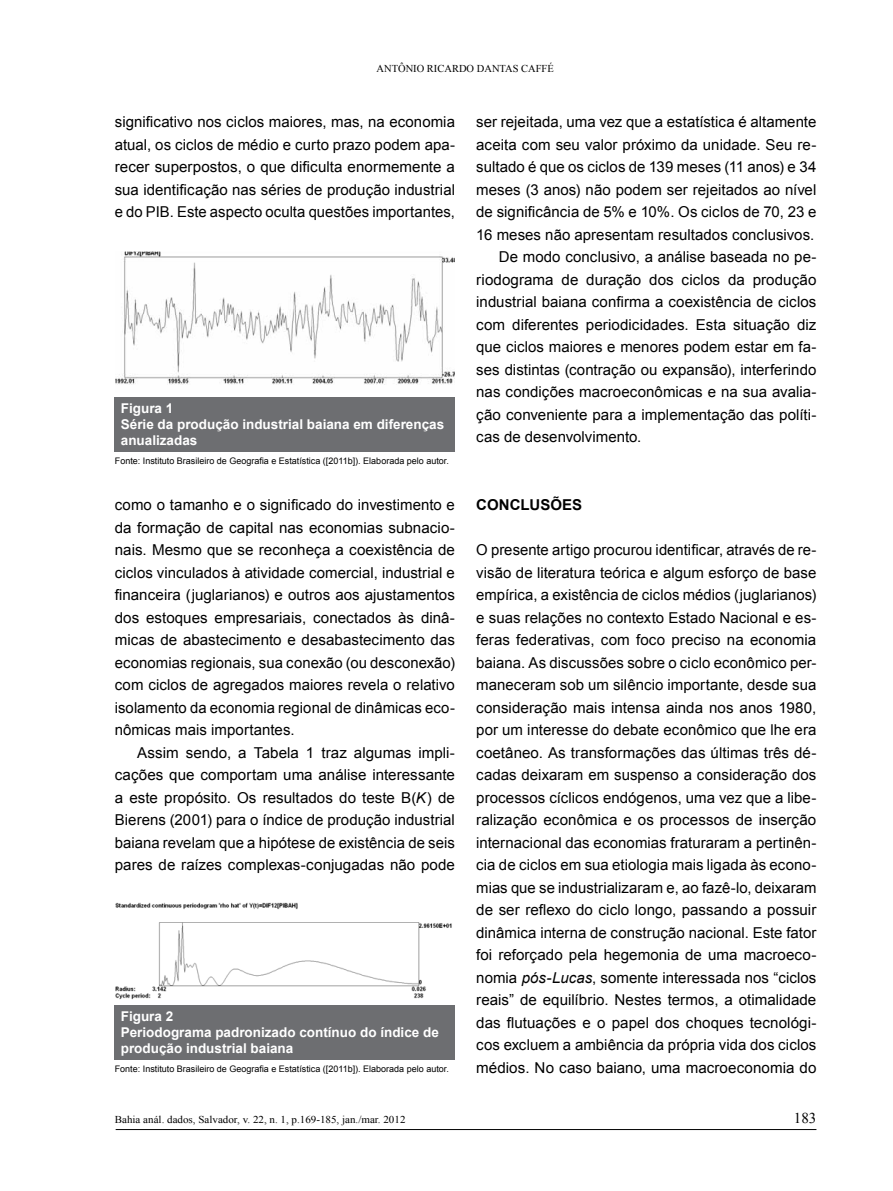
<style>
.page{position:relative;width:893px;height:1191px;background:#fff}
.page>*{position:absolute;margin:0;border:0;box-sizing:border-box;transform-origin:0 0}
.t1{font:15px/22.5px "Arial";letter-spacing:.005em;color:#000;text-align:justify}
.t2{font:700 15px "Arial";letter-spacing:-.005em;color:#000}
.t3{font:15px "Times New Roman";color:#000}
.t4{font:700 13.5px/16.2px "Arial";color:#fff}
.t5{font:10.5px "Times New Roman";color:#000;scale:1.05 1}
.t6{font:10.5px "Times New Roman";color:#000}
.t7{font:9px "Arial";color:#000}
.s1{font-style:italic}
</style>
<div class="page">
<hr style="left:116px;top:1129px;width:700px;height:1px;background:#000">
<div style="left:115px;top:397px;width:340px;height:54px;background:#6d6e71"></div>
<hr style="left:115px;top:451px;width:340px;height:1px;background:#6d6e71">
<img style="left:116px;top:251px;width:338px;height:134px">
<div style="left:115px;top:1005px;width:340px;height:54px;background:#6d6e71"></div>
<img style="left:115px;top:902px;width:337px;height:98px">
<p class="t6" style="left:376px;top:61px;width:179px">Antônio Ricardo Dantas Caffé</p>
<p class="t1" style="left:115px;top:111px;width:342px">significativo nos ciclos maiores, mas, na economia atual, os ciclos de médio e curto prazo podem apa&shy;recer superpostos, o que dificulta enormemente a sua identificação nas séries de produção industrial e do PIB. Este aspecto oculta questões importantes,</p>
<p class="t4" style="left:121px;top:400px;width:325px">Figura 1<br>Série da produção industrial baiana em diferenças anualizadas</p>
<p class="t7" style="left:115px;top:455px;width:336px">Fonte: Instituto Brasileiro de Geografia e Estatística ([2011b]). Elaborada pelo autor.</p>
<p class="t1" style="left:115px;top:493px;width:342px">como o tamanho e o significado do investimento e da formação de capital nas economias subnacio&shy;nais. Mesmo que se reconheça a coexistência de ciclos vinculados à atividade comercial, industrial e financeira (juglarianos) e outros aos ajustamentos dos estoques empresariais, conectados às dinâ&shy;micas de abastecimento e desabastecimento das economias regionais, sua conexão (ou desconexão) com ciclos de agregados maiores revela o relativo isolamento da economia regional de dinâmicas eco&shy;nômicas mais importantes.</p>
<p class="t1" style="left:115px;top:741px;width:342px;text-indent:23px">Assim sendo, a Tabela 1 traz algumas impli&shy;cações que comportam uma análise interessante a este propósito. Os resultados do teste B(<span class="s1">K</span>) de Bierens (2001) para o índice de produção industrial baiana revelam que a hipótese de existência de seis pares de raízes complexas-conjugadas não pode</p>
<p class="t4" style="left:121px;top:1008px;width:320px">Figura 2<br>Periodograma padronizado contínuo do índice de produção industrial baiana</p>
<p class="t7" style="left:115px;top:1062px;width:336px">Fonte: Instituto Brasileiro de Geografia e Estatística ([2011b]). Elaborada pelo autor.</p>
<p class="t1" style="left:476px;top:111px;width:342px">ser rejeitada, uma vez que a estatística é altamente</p>
<p class="t1" style="left:476px;top:133px;width:342px">aceita com seu valor próximo da unidade. Seu re-</p>
<p class="t1" style="left:476px;top:156px;width:342px">sultado é que os ciclos de 139 meses (11 anos) e 34</p>
<p class="t1" style="left:476px;top:178px;width:342px">meses (3 anos) não podem ser rejeitados ao nível</p>
<p class="t1" style="left:476px;top:201px;width:342px">de significância de 5% e 10%. Os ciclos de 70, 23 e</p>
<p class="t1" style="left:476px;top:223px;width:340px">16 meses não apresentam resultados conclusivos.</p>
<p class="t1" style="left:499px;top:246px;width:319px">De modo conclusivo, a análise baseada no pe-</p>
<p class="t1" style="left:476px;top:268px;width:342px">riodograma de duração dos ciclos da produção</p>
<p class="t1" style="left:476px;top:291px;width:342px">industrial baiana confirma a coexistência de ciclos</p>
<p class="t1" style="left:476px;top:313px;width:342px">com diferentes periodicidades. Esta situação diz</p>
<p class="t1" style="left:476px;top:336px;width:342px">que ciclos maiores e menores podem estar em fa-</p>
<p class="t1" style="left:476px;top:358px;width:342px">ses distintas (contração ou expansão), interferindo</p>
<p class="t1" style="left:476px;top:381px;width:342px">nas condições macroeconômicas e na sua avalia-</p>
<p class="t1" style="left:476px;top:403px;width:342px">ção conveniente para a implementação das políti-</p>
<p class="t1" style="left:476px;top:426px;width:167px">cas de desenvolvimento.</p>
<p class="t2" style="left:476px;top:496px;width:107px">CONCLUSÕES</p>
<p class="t1" style="left:476px;top:538px;width:342px">O presente artigo procurou identificar, através de re&shy;visão de literatura teórica e algum esforço de base empírica, a existência de ciclos médios (juglarianos) e suas relações no contexto Estado Nacional e es&shy;feras federativas, com foco preciso na economia baiana. As discussões sobre o ciclo econômico per&shy;maneceram sob um silêncio importante, desde sua consideração mais intensa ainda nos anos 1980, por um interesse do debate econômico que lhe era coetâneo. As transformações das últimas três dé&shy;cadas deixaram em suspenso a consideração dos processos cíclicos endógenos, uma vez que a libe&shy;ralização econômica e os processos de inserção internacional das economias fraturaram a pertinên&shy;cia de ciclos em sua etiologia mais ligada às econo&shy;mias que se industrializaram e, ao fazê-lo, deixaram de ser reflexo do ciclo longo, passando a possuir dinâmica interna de construção nacional. Este fator foi reforçado pela hegemonia de uma macroeco&shy;nomia <span class="s1">pós-Lucas</span>, somente interessada nos “ciclos reais” de equilíbrio. Nestes termos, a otimalidade das flutuações e o papel dos choques tecnológi&shy;cos excluem a ambiência da própria vida dos ciclos médios. No caso baiano, uma macroeconomia do</p>
<p class="t5" style="left:115px;top:1112px;width:278px">Bahia anál. dados, Salvador, v. 22, n. 1, p.169-185, jan./mar. 2012</p>
<p class="t3" style="left:794px;top:1107px;width:24px">183</p>
</div>
